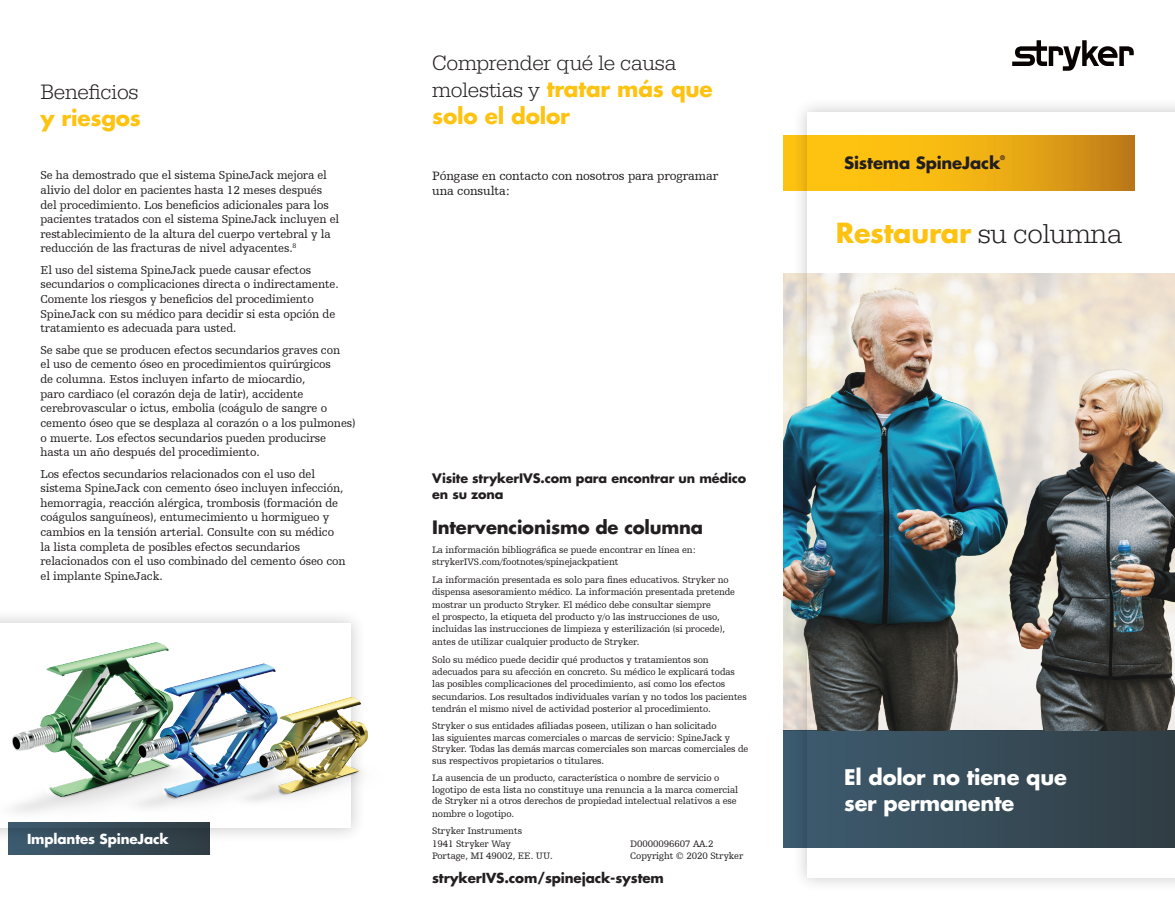
<style>
.page{position:relative;width:1175px;height:918px;background:#fff}
.page>*{position:absolute;margin:0;border:0;box-sizing:border-box;transform-origin:0 0}
.t1{font:700 27px "Futura Std";letter-spacing:-.01em;color:#fec210}
.t2{font:700 21.6px/27px "Futura Std";letter-spacing:-.01em;color:#fec210}
.t3{font:300 21.6px "URW Egyptienne TOT";letter-spacing:-.01em;color:#231f20}
.t4{font:700 21px/25.5px "Futura For Stryker";letter-spacing:-.01em;color:#fff}
.t5{font:700 18px "Futura Std";letter-spacing:-.01em;color:#231f20}
.t6{font:700 16.5px "Futura Std";letter-spacing:-.01em;color:#231f20}
.t7{font:700 13.5px "Futura For Stryker";letter-spacing:-.01em;color:#231f20}
.t8{font:700 13.5px "Futura For Stryker";letter-spacing:-.01em;color:#fff}
.t9{font:12.75px/15.5px "Humanist Slabserif 712 BT";letter-spacing:-.01em;color:#231f20}
.t10{font:700 12.75px/15.8px "Futura Std";letter-spacing:-.01em;color:#231f20}
.t11{font:12px/14.7px "Humanist Slabserif 712 BT";letter-spacing:-.01em;color:#231f20}
.t12{font:9.75px/12.3px "Humanist Slabserif 712 BT";letter-spacing:-.01em;color:#231f20}
.t13{font:700 6.15px "Futura Std";color:#231f20}
.s1{font-family:"URW Egyptienne TOT";font-weight:300;color:#231f20}
.s2{font-family:"URW Egyptienne TOT";font-weight:300;font-size:28.35px;color:#231f20}
</style>
<div class="page">
<div style="left:783px;top:135px;width:351px;height:55px;background:#fec210"></div>
<div style="left:791px;top:97px;width:383px;height:796px;background:#231f20;opacity:.25"></div>
<svg style="left:806px;top:112px;width:368px;height:766px"></svg>
<div style="left:0;top:609px;width:366px;height:234px;background:#231f20;opacity:.25"></div>
<div style="left:0;top:624px;width:351px;height:204px;background:#fff"></div>
<div style="left:8px;top:822px;width:201px;height:33px;background:linear-gradient(to right,#3c596e,#2f3a40)"></div>
<img style="left:8px;top:629px;width:360px;height:196px">
<svg style="left:1012px;top:40px;width:121px;height:31px"></svg>
<div style="left:783px;top:731px;width:391px;height:117px;background:linear-gradient(to right,#3d5b70,#313d43)"></div>
<img style="left:783px;top:282px;width:391px;height:449px">
<h2 class="t3" style="left:432px;top:50px;width:246px">Comprender qué le causa</h2>
<h2 class="t2" style="left:432px;top:75px;width:282px"><span class="s1">molestias y</span> tratar más que solo el dolor</h2>
<h2 class="t3" style="left:40px;top:80px;width:99px">Beneficios</h2>
<h2 class="t2" style="left:40px;top:104px;width:102px">y riesgos</h2>
<p class="t11" style="left:40px;top:168px;width:300px">Se ha demostrado que el sistema SpineJack mejora el alivio del dolor en pacientes hasta 12 meses después del procedimiento. Los beneficios adicionales para los pacientes tratados con el sistema SpineJack incluyen el restablecimiento de la altura del cuerpo vertebral y la reducción de las fracturas de nivel adyacentes.<sup>8</sup></p>
<p class="t11" style="left:40px;top:262px;width:300px">El uso del sistema SpineJack puede causar efectos secundarios o complicaciones directa o indirectamente.<br>Comente los riesgos y beneficios del procedimiento SpineJack con su médico para decidir si esta opción de tratamiento es adecuada para usted.</p>
<p class="t11" style="left:40px;top:342px;width:316px">Se sabe que se producen efectos secundarios graves con<br>el uso de cemento óseo en procedimientos quirúrgicos<br>de columna. Estos incluyen infarto de miocardio,<br>paro cardiaco (el corazón deja de latir), accidente cerebrovascular o ictus, embolia (coágulo de sangre o cemento óseo que se desplaza al corazón o a los pulmones) o muerte. Los efectos secundarios pueden producirse hasta un año después del procedimiento.</p>
<p class="t11" style="left:40px;top:466px;width:306px">Los efectos secundarios relacionados con el uso del sistema SpineJack con cemento óseo incluyen infección, hemorragia, reacción alérgica, trombosis (formación de coágulos sanguíneos), entumecimiento u hormigueo y cambios en la tensión arterial. Consulte con su médico la lista completa de posibles efectos secundarios relacionados con el uso combinado del cemento óseo con el implante SpineJack.</p>
<h3 class="t10" style="left:432px;top:470px;width:316px">Visite strykerIVS.com para encontrar un médico en su zona</h3>
<h3 class="t9" style="left:432px;top:168px;width:287px">Póngase en contacto con nosotros para programar una consulta:</h3>
<h3 class="t5" style="left:432px;top:515px;width:272px">Intervencionismo de columna</h3>
<p class="t12" style="left:432px;top:543px;width:265px">La información bibliográfica se puede encontrar en línea en: strykerIVS.com/footnotes/spinejackpatient</p>
<p class="t12" style="left:432px;top:573px;width:304px">La información presentada es solo para fines educativos. Stryker no dispensa asesoramiento médico. La información presentada pretende mostrar un producto Stryker. El médico debe consultar siempre<br>el prospecto, la etiqueta del producto y/o las instrucciones de uso, incluidas las instrucciones de limpieza y esterilización (si procede), antes de utilizar cualquier producto de Stryker.</p>
<p class="t12" style="left:432px;top:653px;width:316px">Solo su médico puede decidir qué productos y tratamientos son adecuados para su afección en concreto. Su médico le explicará todas las posibles complicaciones del procedimiento, así como los efectos secundarios. Los resultados individuales varían y no todos los pacientes tendrán el mismo nivel de actividad posterior al procedimiento.</p>
<p class="t12" style="left:432px;top:720px;width:318px;line-height:11.6px">Stryker o sus entidades afiliadas poseen, utilizan o han solicitado<br>las siguientes marcas comerciales o marcas de servicio: SpineJack y Stryker. Todas las demás marcas comerciales son marcas comerciales de sus respectivos propietarios o titulares.</p>
<p class="t12" style="left:432px;top:772px;width:307px;line-height:11.9px">La ausencia de un producto, característica o nombre de servicio o logotipo de esta lista no constituye una renuncia a la marca comercial de Stryker ni a otros derechos de propiedad intelectual relativos a ese nombre o logotipo.</p>
<p class="t12" style="left:432px;top:825px;width:91px">Stryker Instruments<br>1941 Stryker Way</p>
<h3 class="t8" style="left:27px;top:830px;width:143px">Implantes SpineJack</h3>
<p class="t12" style="left:630px;top:837px;width:85px">D0000096607 AA.2</p>
<p class="t12" style="left:432px;top:850px;width:122px">Portage, MI 49002, EE. UU.</p>
<p class="t12" style="left:630px;top:850px;width:114px">Copyright © 2020 Stryker</p>
<h3 class="t7" style="left:432px;top:869px;width:233px">strykerIVS.com/spinejack-system</h3>
<h3 class="t6" style="left:844px;top:152px;width:158px">Sistema SpineJack</h3>
<p class="t13" style="left:1000px;top:153px;width:6px">®</p>
<h1 class="t1" style="left:836px;top:215px;width:288px">Restaurar <span class="s2">su columna</span></h1>
<h3 class="t4" style="left:844px;top:764px;width:224px">El dolor no tiene que ser permanente</h3>
</div>
